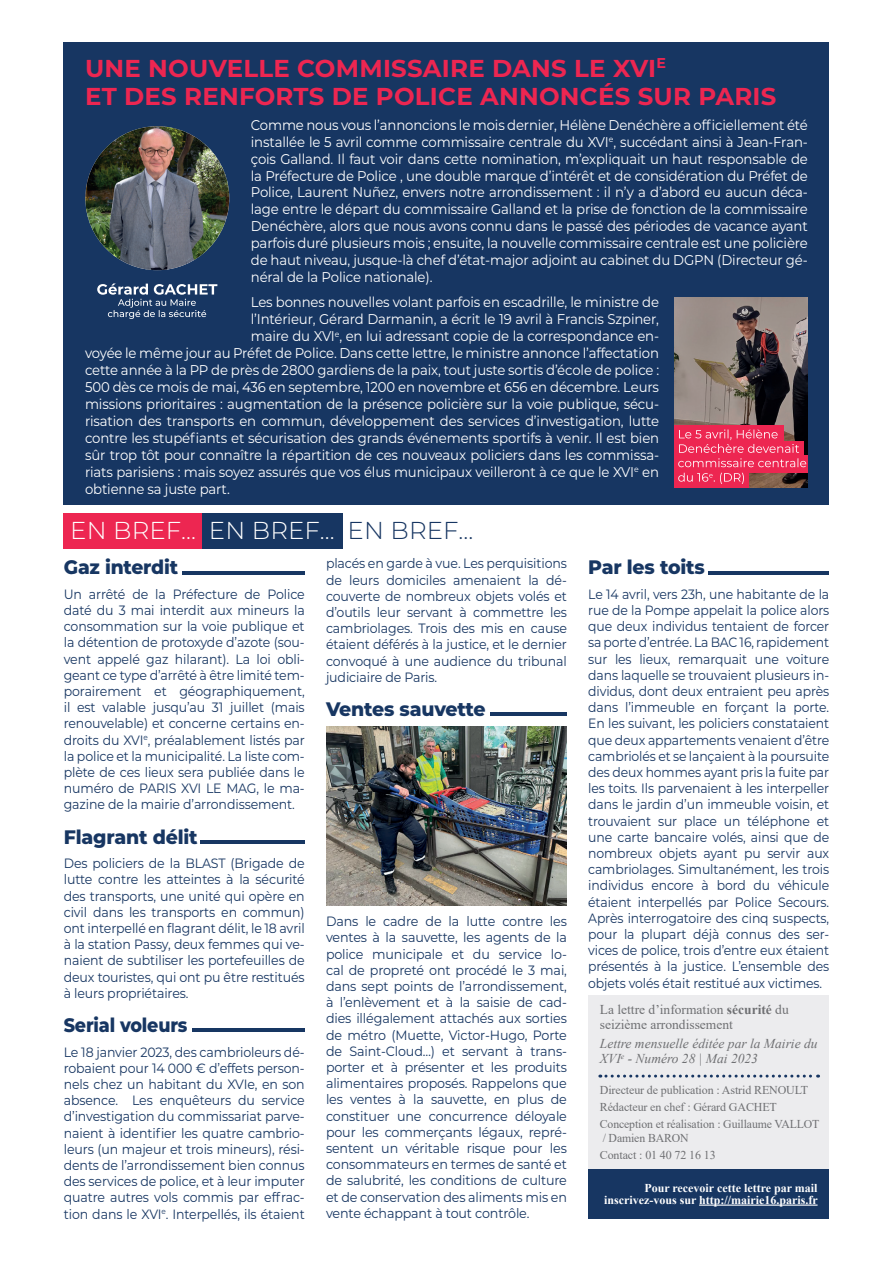
<style>
.page{position:relative;width:893px;height:1263px;background:#fff}
.page>*{position:absolute;margin:0;border:0;box-sizing:border-box;transform-origin:0 0}
.t1{font:700 24.45px/28.5px "Montserrat";letter-spacing:.01em;color:#ed2651}
.t2{font:300 24.45px "Montserrat";letter-spacing:.005em;color:#fff}
.t3{font:800 19.5px "Montserrat";letter-spacing:-.01em;color:#173662}
.t4{font:800 19.5px "Montserrat";letter-spacing:-.01em;color:#173662;scale:.9 1}
.t5{font:800 19.5px "Montserrat";letter-spacing:-.01em;color:#173662;scale:.96 1}
.t6{font:14.1px/17px "Montserrat";letter-spacing:-.01em;color:#fff;text-align:justify;scale:.94 1}
.t7{font:13.5px/16.2px "Montserrat";letter-spacing:-.01em;color:#173662;text-align:justify;scale:.93 1}
.t8{font:13.5px/16.2px "Montserrat";letter-spacing:-.01em;color:#173662;text-align:justify;scale:.92 1}
.t9{font:13.5px/16.2px "Montserrat";letter-spacing:-.01em;color:#173662;text-align:justify;scale:.94 1}
.t10{font:italic 13.5px/15px "Times New Roman";color:#6f7073}
.t11{font:13.5px/15px "Times New Roman";color:#6f7073}
.t12{font:12px/17px "Times New Roman";letter-spacing:-.01em;color:#6f7073}
.t13{font:700 12px/12px "Times New Roman";color:#fff;text-align:right}
.s1{color:#173662}
.s2{font-weight:700}
</style>
<div class="page">
<div style="left:64px;top:513px;width:138px;height:35px;background:#ed2651"></div>
<div style="left:202px;top:513px;width:140px;height:35px;background:#173662"></div>
<div style="left:588px;top:995px;width:241px;height:177px;background:#ececee"></div>
<div style="left:588px;top:1169px;width:241px;height:50px;background:#173662"></div>
<hr style="left:699px;top:1204px;width:119px;height:2px;background:#fff">
<svg style="left:600px;top:1074px;width:219px;height:3px"></svg>
<hr style="left:182px;top:571px;width:123px;height:3px;background:#173662">
<img style="left:326px;top:727px;width:241px;height:179px">
<hr style="left:490px;top:713px;width:77px;height:3px;background:#173662">
<hr style="left:201px;top:840px;width:104px;height:3px;background:#173662">
<div style="left:64px;top:43px;width:765px;height:462px;background:#173662"></div>
<img style="left:85px;top:126px;width:144px;height:144px;border-radius:72px">
<svg style="left:97px;top:283px;width:120px;height:36px"></svg>
<hr style="left:709px;top:571px;width:120px;height:3px;background:#173662">
<img style="left:674px;top:298px;width:134px;height:189px">
<div style="left:674px;top:470px;width:75px;height:17px;background:#ed2651"></div>
<div style="left:674px;top:456px;width:134px;height:17px;background:#ed2651"></div>
<div style="left:674px;top:441px;width:130px;height:18px;background:#ed2651"></div>
<div style="left:674px;top:426px;width:109px;height:17px;background:#ed2651"></div>
<svg style="left:678px;top:473px;width:66px;height:11px"></svg>
<svg style="left:678px;top:429px;width:128px;height:38px"></svg>
<hr style="left:192px;top:1029px;width:113px;height:3px;background:#173662">
<h1 class="t1" style="left:85px;top:52px;width:693px">UNE NOUVELLE COMMISSAIRE DANS LE XVI<sup>E<br></sup>ET DES RENFORTS DE POLICE ANNONCÉS SUR PARIS</h1>
<p class="t6" style="left:251px;top:116px;width:594px">Comme nous vous l’annoncions le mois dernier, Hélène Denéchère a officiellement été installée le 5 avril comme commissaire centrale du XVI<sup>e</sup>, succédant ainsi à Jean-Fran&shy;çois Galland. Il faut voir dans cette nomination, m’expliquait un haut responsable de la Préfecture de Police , une double marque d’intérêt et de considération du Préfet de Police, Laurent Nuñez, envers notre arrondissement : il n’y a d’abord eu aucun déca&shy;lage entre le départ du commissaire Galland et la prise de fonction de la commissaire Denéchère, alors que nous avons connu dans le passé des périodes de vacance ayant parfois duré plusieurs mois ; ensuite, la nouvelle commissaire centrale est une policière de haut niveau, jusque-là chef d’état-major adjoint au cabinet du DGPN (Directeur gé&shy;néral de la Police nationale).</p>
<p class="t6" style="left:251px;top:293px;width:436px">Les bonnes nouvelles volant parfois en escadrille, le ministre de</p>
<p class="t6" style="left:251px;top:310px;width:436px">l’Intérieur, Gérard Darmanin, a écrit le 19 avril à Francis Szpiner,</p>
<p class="t6" style="left:251px;top:327px;width:436px">maire du XVI<sup>e</sup>, en lui adressant copie de la correspondance en-</p>
<p class="t6" style="left:85px;top:344px;width:612px">voyée le même jour au Préfet de Police. Dans cette lettre, le ministre annonce l’affectation</p>
<p class="t6" style="left:85px;top:361px;width:612px">cette année à la PP de près de 2800 gardiens de la paix, tout juste sortis d’école de police :</p>
<p class="t6" style="left:85px;top:378px;width:612px">500 dès ce mois de mai, 436 en septembre, 1200 en novembre et 656 en décembre. Leurs</p>
<p class="t6" style="left:85px;top:395px;width:612px">missions prioritaires : augmentation de la présence policière sur la voie publique, sécu-</p>
<p class="t6" style="left:85px;top:412px;width:612px">risation des transports en commun, développement des services d’investigation, lutte</p>
<p class="t6" style="left:85px;top:429px;width:612px">contre les stupéfiants et sécurisation des grands événements sportifs à venir. Il est bien</p>
<p class="t6" style="left:85px;top:446px;width:612px">sûr trop tôt pour connaître la répartition de ces nouveaux policiers dans les commissa-</p>
<p class="t6" style="left:85px;top:463px;width:612px">riats parisiens : mais soyez assurés que vos élus municipaux veilleront à ce que le XVI<sup>e</sup> en</p>
<p class="t6" style="left:85px;top:480px;width:156px">obtienne sa juste part.</p>
<h1 class="t2" style="left:70px;top:514px;width:405px">EN BREF... EN BREF... <span class="s1">EN BREF...</span></h1>
<h2 class="t5" style="left:64px;top:553px;width:121px">Gaz interdit</h2>
<p class="t7" style="left:64px;top:585px;width:261px">Un arrêté de la Préfecture de Police daté du 3 mai interdit aux mineurs la consommation sur la voie publique et la détention de protoxyde d’azote (sou&shy;vent appelé gaz hilarant). La loi obli&shy;geant ce type d’arrêté à être limité tem&shy;porairement et géographiquement, il est valable jusqu’au 31 juillet (mais renouvelable) et concerne certains en&shy;droits du XVI<sup>e</sup>, préalablement listés par la police et la municipalité. La liste com&shy;plète de ces lieux sera publiée dans le numéro de PARIS XVI LE MAG, le ma&shy;gazine de la mairie d’arrondissement.</p>
<h2 class="t3" style="left:64px;top:822px;width:135px">Flagrant délit</h2>
<p class="t7" style="left:64px;top:855px;width:261px">Des policiers de la BLAST (Brigade de lutte contre les atteintes à la sécurité des transports, une unité qui opère en civil dans les transports en commun) ont interpellé en flagrant délit, le 18 avril à la station Passy, deux femmes qui ve&shy;naient de subtiliser les portefeuilles de deux touristes, qui ont pu être restitués à leurs propriétaires.</p>
<h2 class="t4" style="left:64px;top:1011px;width:139px">Serial voleurs</h2>
<p class="t7" style="left:64px;top:1043px;width:261px">Le 18 janvier 2023, des cambrioleurs dé&shy;robaient pour 14 000 € d’effets person&shy;nels chez un habitant du XVIe, en son absence. Les enquêteurs du service d’investigation du commissariat parve&shy;naient à identifier les quatre cambrio&shy;leurs (un majeur et trois mineurs), rési&shy;dents de l’arrondissement bien connus des services de police, et à leur imputer quatre autres vols commis par effrac&shy;tion dans le XVI<sup>e</sup>. Interpellés, ils étaient</p>
<p class="t7" style="left:326px;top:555px;width:261px">placés en garde à vue. Les perquisitions de leurs domiciles amenaient la dé&shy;couverte de nombreux objets volés et d’outils leur servant à commettre les cambriolages. Trois des mis en cause étaient déférés à la justice, et le dernier convoqué à une audience du tribunal judiciaire de Paris.</p>
<h2 class="t3" style="left:326px;top:694px;width:161px">Ventes sauvette</h2>
<p class="t9" style="left:326px;top:913px;width:258px">Dans le cadre de la lutte contre les ventes à la sauvette, les agents de la police municipale et du service lo&shy;cal de propreté ont procédé le 3 mai, dans sept points de l’arrondissement, à l’enlèvement et à la saisie de cad&shy;dies illégalement attachés aux sorties de métro (Muette, Victor-Hugo, Porte de Saint-Cloud…) et servant à trans&shy;porter et à présenter et les produits alimentaires proposés. Rappelons que les ventes à la sauvette, en plus de constituer une concurrence déloyale pour les commerçants légaux, repré&shy;sentent un véritable risque pour les consommateurs en termes de santé et de salubrité, les conditions de culture et de conservation des aliments mis en vente échappant à tout contrôle.</p>
<h2 class="t3" style="left:588px;top:553px;width:118px">Par les toits</h2>
<p class="t8" style="left:588px;top:585px;width:263px">Le 14 avril, vers 23h, une habitante de la rue de la Pompe appelait la police alors que deux individus tentaient de forcer sa porte d’entrée. La BAC 16, rapidement sur les lieux, remarquait une voiture dans laquelle se trouvaient plusieurs in&shy;dividus, dont deux entraient peu après dans l’immeuble en forçant la porte.<br>En les suivant, les policiers constataient que deux appartements venaient d’être cambriolés et se lançaient à la poursuite des deux hommes ayant pris la fuite par les toits. Ils parvenaient à les interpeller dans le jardin d’un immeuble voisin, et trouvaient sur place un téléphone et une carte bancaire volés, ainsi que de nombreux objets ayant pu servir aux cambriolages. Simultanément, les trois individus encore à bord du véhicule étaient interpellés par Police Secours.<br>Après interrogatoire des cinq suspects, pour la plupart déjà connus des ser&shy;vices de police, trois d’entre eux étaient présentés à la justice. L’ensemble des objets volés était restitué aux victimes.</p>
<p class="t11" style="left:600px;top:1001px;width:190px">La lettre d’information <span class="s2">sécurité</span> du seizième arrondissement</p>
<p class="t10" style="left:600px;top:1036px;width:219px">Lettre mensuelle éditée par la Mairie du<br>XVI<sup>e</sup> - Numéro 28 | Mai 2023</p>
<p class="t12" style="left:600px;top:1081px;width:221px">Directeur de publication : Astrid RENOULT<br>Rédacteur en chef : Gérard GACHET<br>Conception et réalisation : Guillaume VALLOT</p>
<p class="t12" style="left:600px;top:1129px;width:117px">/ Damien BARON<br>Contact : 01 40 72 16 13</p>
<p class="t13" style="left:604px;top:1181px;width:215px">Pour recevoir cette lettre par mail inscrivez-vous sur http://mairie16.paris.fr</p>
</div>
